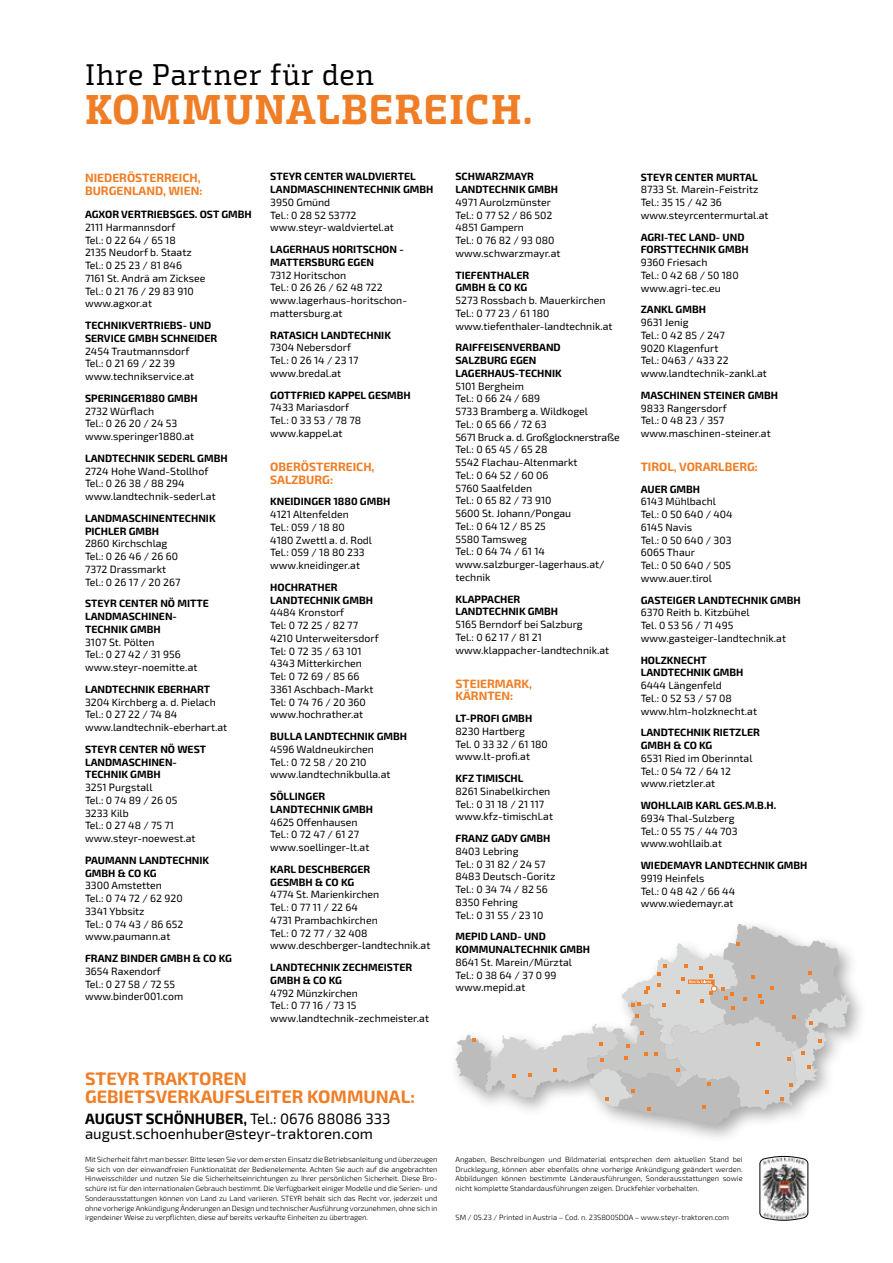
<style>
.page{position:relative;width:893px;height:1263px;background:#fff}
.page>*{position:absolute;margin:0;border:0;box-sizing:border-box;transform-origin:0 0}
.t1{font:700 42px "Exo Slab Pro";letter-spacing:.03em;color:#ef7e26;scale:.95 1}
.t2{font:30px "Exo Slab Pro";letter-spacing:.025em;color:#000;scale:.95 1}
.t3{font:700 18px/18px "Exo 2";color:#ef7e26}
.t4{font:15px/15px "Exo 2";color:#000}
.t5{font:700 12px/12.8px "Exo 2";color:#ef7e26}
.t6{font:10.5px/12.8px "Exo 2";color:#000}
.t7{font:700 10.5px/12.8px "Exo 2";color:#000}
.t8{font:300 7.5px/9.8px "Exo 2";color:#000;text-align:justify}
.s1{font-weight:700}
</style>
<div class="page">
<svg style="left:759px;top:1156px;width:49px;height:64px"></svg>
<svg style="left:455px;top:924px;width:395px;height:203px"></svg>
<h2 class="t2" style="left:85px;top:56px;width:306px">Ihre Partner für den</h2>
<h1 class="t1" style="left:85px;top:83px;width:473px">KOMMUNALBEREICH.</h1>
<p class="t5" style="left:85px;top:171px;width:119px">NIEDERÖSTERREICH,<br>BURGENLAND, WIEN:</p>
<p class="t7" style="left:85px;top:208px;width:168px">AGXOR VERTRIEBSGES. OST GMBH</p>
<p class="t6" style="left:85px;top:220px;width:122px">2111 Harmannsdorf<br>Tel.: 0 22 64 / 65 18<br>2135 Neudorf b. Staatz<br>Tel.: 0 25 23 / 81 846<br>7161 St. Andrä am Zicksee<br>Tel.: 0 21 76 / 29 83 910 www.agxor.at</p>
<p class="t7" style="left:85px;top:319px;width:134px">TECHNIKVERTRIEBS- UND<br>SERVICE GMBH SCHNEIDER</p>
<p class="t6" style="left:85px;top:344px;width:111px">2454 Trautmannsdorf<br>Tel.: 0 21 69 / 22 39 www.technikservice.at</p>
<p class="t7" style="left:85px;top:391px;width:114px">SPERINGER1880 GMBH</p>
<p class="t6" style="left:85px;top:404px;width:111px">2732 Würflach<br>Tel.: 0 26 20 / 24 53 www.speringer1880.at</p>
<p class="t7" style="left:85px;top:451px;width:144px">LANDTECHNIK SEDERL GMBH</p>
<p class="t6" style="left:85px;top:464px;width:132px">2724 Hohe Wand-Stollhof<br>Tel.: 0 26 38 / 88 294 www.landtechnik-sederl.at</p>
<p class="t7" style="left:85px;top:511px;width:132px">LANDMASCHINENTECHNIK<br>PICHLER GMBH</p>
<p class="t6" style="left:85px;top:537px;width:97px">2860 Kirchschlag<br>Tel.: 0 26 46 / 26 60<br>7372 Drassmarkt<br>Tel.: 0 26 17 / 20 267</p>
<p class="t7" style="left:85px;top:597px;width:125px">STEYR CENTER NÖ MITTE<br>LANDMASCHINEN-<br>TECHNIK GMBH</p>
<p class="t6" style="left:85px;top:635px;width:114px">3107 St. Pölten<br>Tel.: 0 27 42 / 31 956 www.steyr-noemitte.at</p>
<p class="t7" style="left:85px;top:682px;width:127px">LANDTECHNIK EBERHART</p>
<p class="t6" style="left:85px;top:695px;width:144px">3204 Kirchberg a. d. Pielach<br>Tel.: 0 27 22 / 74 84 www.landtechnik-eberhart.at</p>
<p class="t7" style="left:85px;top:742px;width:123px">STEYR CENTER NÖ WEST<br>LANDMASCHINEN-<br>TECHNIK GMBH</p>
<p class="t6" style="left:85px;top:780px;width:112px">3251 Purgstall<br>Tel.: 0 74 89 / 26 05<br>3233 Kilb<br>Tel.: 0 27 48 / 75 71 www.steyr-noewest.at</p>
<p class="t7" style="left:85px;top:853px;width:126px">PAUMANN LANDTECHNIK<br>GMBH &amp; CO KG</p>
<p class="t6" style="left:85px;top:879px;width:100px">3300 Amstetten<br>Tel.: 0 74 72 / 62 920<br>3341 Ybbsitz<br>Tel.: 0 74 43 / 86 652 www.paumann.at</p>
<p class="t7" style="left:85px;top:951px;width:148px">FRANZ BINDER GMBH &amp; CO KG</p>
<p class="t6" style="left:85px;top:964px;width:100px">3654 Raxendorf<br>Tel.: 0 27 58 / 72 55 www.binder001.com</p>
<p class="t7" style="left:270px;top:170px;width:165px">STEYR CENTER WALDVIERTEL<br>LANDMASCHINENTECHNIK GMBH</p>
<p class="t6" style="left:270px;top:195px;width:125px">3950 Gmünd<br>Tel.: 0 28 52 53772 www.steyr-waldviertel.at</p>
<p class="t7" style="left:270px;top:243px;width:135px">LAGERHAUS HORITSCHON -<br>MATTERSBURG EGEN</p>
<p class="t6" style="left:270px;top:268px;width:138px">7312 Horitschon<br>Tel.: 0 26 26 / 62 48 722 www.lagerhaus-horitschon&shy;mattersburg.at</p>
<p class="t7" style="left:270px;top:328px;width:122px">RATASICH LANDTECHNIK</p>
<p class="t6" style="left:270px;top:341px;width:90px">7304 Nebersdorf<br>Tel.: 0 26 14 / 23 17 www.bredal.at</p>
<p class="t7" style="left:270px;top:388px;width:142px">GOTTFRIED KAPPEL GESMBH</p>
<p class="t6" style="left:270px;top:401px;width:93px">7433 Mariasdorf<br>Tel.: 0 33 53 / 78 78 www.kappel.at</p>
<p class="t5" style="left:270px;top:460px;width:106px">OBERÖSTERREICH,<br>SALZBURG:</p>
<p class="t7" style="left:270px;top:495px;width:122px">KNEIDINGER 1880 GMBH</p>
<p class="t6" style="left:270px;top:508px;width:103px">4121 Altenfelden<br>Tel.: 059 / 18 80<br>4180 Zwettl a. d. Rodl<br>Tel.: 059 / 18 80 233 www.kneidinger.at</p>
<p class="t7" style="left:270px;top:580px;width:104px">HOCHRATHER<br>LANDTECHNIK GMBH</p>
<p class="t6" style="left:270px;top:606px;width:110px">4484 Kronstorf<br>Tel: 0 72 25 / 82 77<br>4210 Unterweitersdorf<br>Tel: 0 72 35 / 63 101<br>4343 Mitterkirchen<br>Tel: 0 72 69 / 85 66<br>3361 Aschbach-Markt<br>Tel: 0 74 76 / 20 360 www.hochrather.at</p>
<p class="t7" style="left:270px;top:730px;width:138px">BULLA LANDTECHNIK GMBH</p>
<p class="t6" style="left:270px;top:742px;width:122px">4596 Waldneukirchen<br>Tel.: 0 72 58 / 20 210 www.landtechnikbulla.at</p>
<p class="t7" style="left:270px;top:790px;width:104px">SÖLLINGER<br>LANDTECHNIK GMBH</p>
<p class="t6" style="left:270px;top:815px;width:101px">4625 Offenhausen<br>Tel.: 0 72 47 / 61 27 www.soellinger-lt.at</p>
<p class="t7" style="left:270px;top:862px;width:102px">KARL DESCHBERGER<br>GESMBH &amp; CO KG</p>
<p class="t6" style="left:270px;top:888px;width:162px">4774 St. Marienkirchen<br>Tel.: 0 77 11 / 22 64<br>4731 Prambachkirchen<br>Tel.: 0 72 77 / 32 408 www.deschberger-landtechnik.at</p>
<p class="t7" style="left:270px;top:961px;width:144px">LANDTECHNIK ZECHMEISTER<br>GMBH &amp; CO KG</p>
<p class="t6" style="left:270px;top:986px;width:160px">4792 Münzkirchen<br>Tel.: 0 77 16 / 73 15 www.landtechnik-zechmeister.at</p>
<p class="t7" style="left:455px;top:170px;width:104px">SCHWARZMAYR<br>LANDTECHNIK GMBH</p>
<p class="t6" style="left:455px;top:195px;width:106px">4971 Aurolzmünster<br>Tel.: 0 77 52 / 86 502<br>4851 Gampern<br>Tel.: 0 76 82 / 93 080 www.schwarzmayr.at</p>
<p class="t7" style="left:455px;top:268px;width:75px">TIEFENTHALER<br>GMBH &amp; CO KG</p>
<p class="t6" style="left:455px;top:294px;width:159px">5273 Rossbach b. Mauerkirchen<br>Tel.: 0 77 23 / 61 180 www.tiefenthaler-landtechnik.at</p>
<p class="t7" style="left:455px;top:341px;width:108px">RAIFFEISENVERBAND<br>SALZBURG EGEN<br>LAGERHAUS-TECHNIK</p>
<p class="t6" style="left:455px;top:379px;width:166px">5101 Bergheim<br>Tel.: 0 66 24 / 689<br>5733 Bramberg a. Wildkogel<br>Tel.: 0 65 66 / 72 63<br>5671 Bruck a. d. Großglocknerstraße<br>Tel.: 0 65 45 / 65 28<br>5542 Flachau-Altenmarkt<br>Tel.: 0 64 52 / 60 06<br>5760 Saalfelden<br>Tel.: 0 65 82 / 73 910<br>5600 St. Johann/Pongau<br>Tel.: 0 64 12 / 85 25<br>5580 Tamsweg<br>Tel.: 0 64 74 / 61 14 www.salzburger-lagerhaus.at/ technik</p>
<p class="t7" style="left:455px;top:592px;width:104px">KLAPPACHER<br>LANDTECHNIK GMBH</p>
<p class="t6" style="left:455px;top:618px;width:155px">5165 Berndorf bei Salzburg<br>Tel.: 0 62 17 / 81 21 www.klappacher-landtechnik.at</p>
<p class="t5" style="left:455px;top:677px;width:78px">STEIERMARK,<br>KÄRNTEN:</p>
<p class="t7" style="left:455px;top:712px;width:78px">LT-PROFI GMBH</p>
<p class="t6" style="left:455px;top:724px;width:94px">8230 Hartberg<br>Tel. 0 33 32 / 61 180 www.lt-profi.at</p>
<p class="t7" style="left:455px;top:772px;width:69px">KFZ TIMISCHL</p>
<p class="t6" style="left:455px;top:784px;width:99px">8261 Sinabelkirchen<br>Tel.: 0 31 18 / 21 117 www.kfz-timischl.at</p>
<p class="t7" style="left:455px;top:832px;width:96px">FRANZ GADY GMBH</p>
<p class="t6" style="left:455px;top:844px;width:101px">8403 Lebring<br>Tel.: 0 31 82 / 24 57<br>8483 Deutsch-Goritz<br>Tel.: 0 34 74 / 82 56<br>8350 Fehring<br>Tel.: 0 31 55 / 23 10</p>
<p class="t7" style="left:455px;top:930px;width:136px">MEPID LAND- UND<br>KOMMUNALTECHNIK GMBH</p>
<p class="t6" style="left:455px;top:955px;width:118px">8641 St. Marein/Mürztal<br>Tel.: 0 38 64 / 37 0 99 www.mepid.at</p>
<p class="t7" style="left:641px;top:170px;width:119px">STEYR CENTER MURTAL</p>
<p class="t6" style="left:641px;top:183px;width:129px">8733 St. Marein-Feistritz<br>Tel.: 35 15 / 42 36 www.steyrcentermurtal.at</p>
<p class="t7" style="left:641px;top:230px;width:109px">AGRI-TEC LAND- UND<br>FORSTTECHNIK GMBH</p>
<p class="t6" style="left:641px;top:256px;width:99px">9360 Friesach<br>Tel.: 0 42 68 / 50 180 www.agri-tec.eu</p>
<p class="t7" style="left:641px;top:303px;width:67px">ZANKL GMBH</p>
<p class="t6" style="left:641px;top:316px;width:128px">9631 Jenig<br>Tel.: 0 42 85 / 247<br>9020 Klagenfurt<br>Tel.: 0463 / 433 22 www.landtechnik-zankl.at</p>
<p class="t7" style="left:641px;top:388px;width:139px">MASCHINEN STEINER GMBH</p>
<p class="t6" style="left:641px;top:401px;width:131px">9833 Rangersdorf<br>Tel.: 0 48 23 / 357 www.maschinen-steiner.at</p>
<p class="t5" style="left:641px;top:460px;width:119px">TIROL, VORARLBERG:</p>
<p class="t7" style="left:641px;top:482px;width:61px">AUER GMBH</p>
<p class="t6" style="left:641px;top:495px;width:94px">6143 Mühlbachl<br>Tel.: 0 50 640 / 404<br>6145 Navis<br>Tel.: 0 50 640 / 303<br>6065 Thaur<br>Tel.: 0 50 640 / 505 www.auer.tirol</p>
<p class="t7" style="left:641px;top:593px;width:161px">GASTEIGER LANDTECHNIK GMBH</p>
<p class="t6" style="left:641px;top:606px;width:147px">6370 Reith b. Kitzbühel<br>Tel. 0 53 56 / 71 495 www.gasteiger-landtechnik.at</p>
<p class="t7" style="left:641px;top:653px;width:104px">HOLZKNECHT<br>LANDTECHNIK GMBH</p>
<p class="t6" style="left:641px;top:679px;width:118px">6444 Längenfeld<br>Tel.: 0 52 53 / 57 08 www.hlm-holzknecht.at</p>
<p class="t7" style="left:641px;top:726px;width:121px">LANDTECHNIK RIETZLER<br>GMBH &amp; CO KG</p>
<p class="t6" style="left:641px;top:751px;width:113px">6531 Ried im Oberinntal<br>Tel.: 0 54 72 / 64 12 www.rietzler.at</p>
<p class="t7" style="left:641px;top:799px;width:137px">WOHLLAIB KARL GES.M.B.H.</p>
<p class="t6" style="left:641px;top:811px;width:99px">6934 Thal-Sulzberg<br>Tel.: 0 55 75 / 44 703 www.wohllaib.at</p>
<p class="t7" style="left:641px;top:859px;width:168px">WIEDEMAYR LANDTECHNIK GMBH</p>
<p class="t6" style="left:641px;top:871px;width:96px">9919 Heinfels<br>Tel.: 0 48 42 / 66 44 www.wiedemayr.at</p>
<h3 class="t3" style="left:85px;top:1069px;width:331px">STEYR TRAKTOREN<br>GEBIETSVERKAUFSLEITER KOMMUNAL:</h3>
<h3 class="t4" style="left:85px;top:1111px;width:307px"><span class="s1">AUGUST SCHÖNHUBER,</span> Tel.: 0676 88086 333 august.schoenhuber@steyr-traktoren.com</h3>
<p class="t8" style="left:85px;top:1154px;width:354px">Mit Sicherheit fährt man besser. Bitte lesen Sie vor dem ersten Einsatz die Betriebsanleitung und überzeugen Sie sich von der einwandfreien Funktionalität der Bedienelemente. Achten Sie auch auf die angebrachten Hinweisschilder und nutzen Sie die Sicherheitseinrichtungen zu Ihrer persönlichen Sicherheit. Diese Bro&shy;schüre ist für den internationalen Gebrauch bestimmt. Die Verfügbarkeit einiger Modelle und die Serien- und Sonderausstattungen können von Land zu Land variieren. STEYR behält sich das Recht vor, jederzeit und ohne vorherige Ankündigung Änderungen an Design und technischer Ausführung vorzunehmen, ohne sich in irgendeiner Weise zu verpflichten, diese auf bereits verkaufte Einheiten zu übertragen.</p>
<p class="t8" style="left:455px;top:1154px;width:289px">Angaben, Beschreibungen und Bildmaterial entsprechen dem aktuellen Stand bei Drucklegung, können aber ebenfalls ohne vorherige Ankündigung geändert werden.<br>Abbildungen können bestimmte Länderausführungen, Sonderausstattungen sowie nicht komplette Standardausführungen zeigen. Druckfehler vorbehalten.</p>
<p class="t8" style="left:455px;top:1213px;width:275px">SM / 05.23 / Printed in Austria – Cod. n. 23S8005DOA – www.steyr-traktoren.com</p>
</div>
